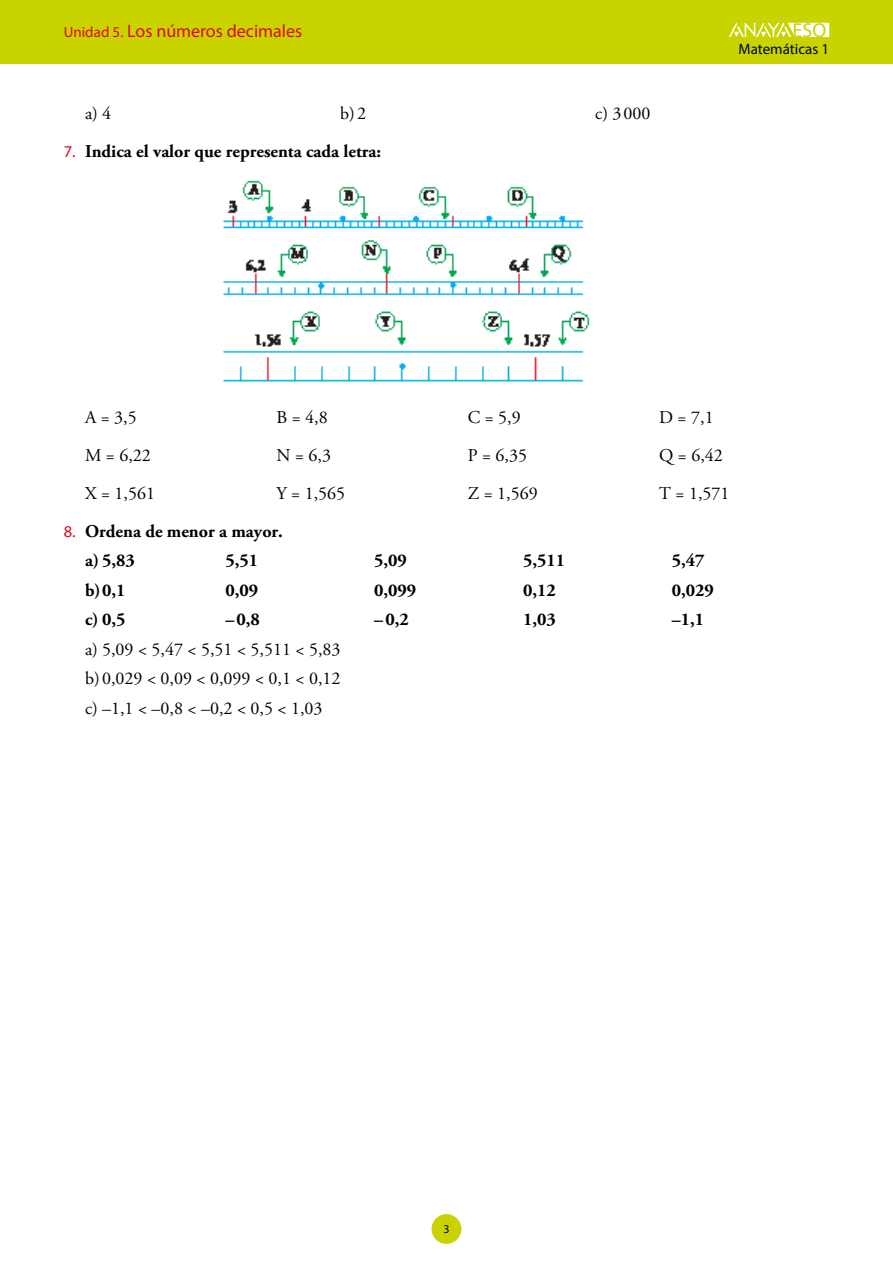
<style>
.page{position:relative;width:893px;height:1263px;background:#fff}
.page>*{position:absolute;margin:0;border:0;box-sizing:border-box;transform-origin:0 0}
.t1{font:20.25px "Myriad Pro";color:#c8d300}
.t2{font:18px/29.5px "Adobe Garamond Pro";color:#000;text-align:justify}
.t3{font:700 18px/29.5px "Adobe Garamond Pro";color:#000}
.t4{font:18px "Myriad Pro";color:#e30613}
.t5{font:15px "Myriad Pro";color:#000}
.t6{font:12px "Myriad Pro";color:#000}
.s1{font-size:15px}
.s2{font-family:"Myriad Pro";font-weight:400;font-size:16.5px;color:#e30613}
</style>
<div class="page">
<div style="left:0;top:0;width:893px;height:64px;background:#c8d300"></div>
<svg style="left:729px;top:22px;width:100px;height:15px"></svg>
<div style="left:432px;top:1214px;width:29px;height:30px;background:#c8d300;border-radius:50%"></div>
<img style="left:223px;top:180px;width:367px;height:202px">
<p class="t4" style="left:64px;top:20px;width:240px"><span class="s1">Unidad 5.</span> Los números decimales</p>
<p class="t1" style="left:792px;top:18px;width:35px">ESO</p>
<p class="t5" style="left:739px;top:40px;width:92px">Matemáticas 1</p>
<p class="t2" style="left:85px;top:100px;width:28px">a) 4</p>
<p class="t2" style="left:340px;top:100px;width:28px">b)2</p>
<p class="t2" style="left:595px;top:100px;width:57px">c) 3 000</p>
<p class="t3" style="left:64px;top:137px;width:319px"><span class="s2">7.</span> Indica el valor que representa cada letra:</p>
<p class="t2" style="left:85px;top:403px;width:53px">A = 3,5</p>
<p class="t2" style="left:276px;top:403px;width:53px">B = 4,8</p>
<p class="t2" style="left:468px;top:403px;width:55px">C = 5,9</p>
<p class="t2" style="left:659px;top:403px;width:56px">D = 7,1</p>
<p class="t2" style="left:85px;top:441px;width:67px">M = 6,22</p>
<p class="t2" style="left:276px;top:441px;width:56px">N = 6,3</p>
<p class="t2" style="left:468px;top:441px;width:61px">P = 6,35</p>
<p class="t2" style="left:659px;top:441px;width:65px">Q = 6,42</p>
<p class="t2" style="left:85px;top:479px;width:72px">X = 1,561</p>
<p class="t2" style="left:276px;top:479px;width:70px">Y = 1,565</p>
<p class="t2" style="left:468px;top:479px;width:72px">Z = 1,569</p>
<p class="t2" style="left:659px;top:479px;width:72px">T = 1,571</p>
<p class="t3" style="left:85px;top:516px;width:199px;text-indent:-21px"><span class="s2">8.</span> Ordena de menor a mayor. a) 5,83</p>
<p class="t3" style="left:225px;top:546px;width:34px">5,51</p>
<p class="t3" style="left:374px;top:546px;width:34px">5,09</p>
<p class="t3" style="left:523px;top:546px;width:44px">5,511</p>
<p class="t3" style="left:672px;top:546px;width:34px">5,47</p>
<p class="t3" style="left:85px;top:575px;width:42px">b)0,1</p>
<p class="t3" style="left:225px;top:575px;width:34px">0,09</p>
<p class="t3" style="left:374px;top:575px;width:44px">0,099</p>
<p class="t3" style="left:523px;top:575px;width:34px">0,12</p>
<p class="t3" style="left:672px;top:575px;width:44px">0,029</p>
<p class="t3" style="left:85px;top:605px;width:42px">c) 0,5</p>
<p class="t3" style="left:225px;top:605px;width:36px">– 0,8</p>
<p class="t3" style="left:374px;top:605px;width:36px">– 0,2</p>
<p class="t3" style="left:523px;top:605px;width:34px">1,03</p>
<p class="t3" style="left:672px;top:605px;width:34px">–1,1</p>
<p class="t2" style="left:85px;top:635px;width:257px">a) 5,09 &lt; 5,47 &lt; 5,51 &lt; 5,511 &lt; 5,83 b)0,029 &lt; 0,09 &lt; 0,099 &lt; 0,1 &lt; 0,12 c) –1,1 &lt; –0,8 &lt; –0,2 &lt; 0,5 &lt; 1,03</p>
<p class="t6" style="left:443px;top:1221px;width:8px">3</p>
</div>
